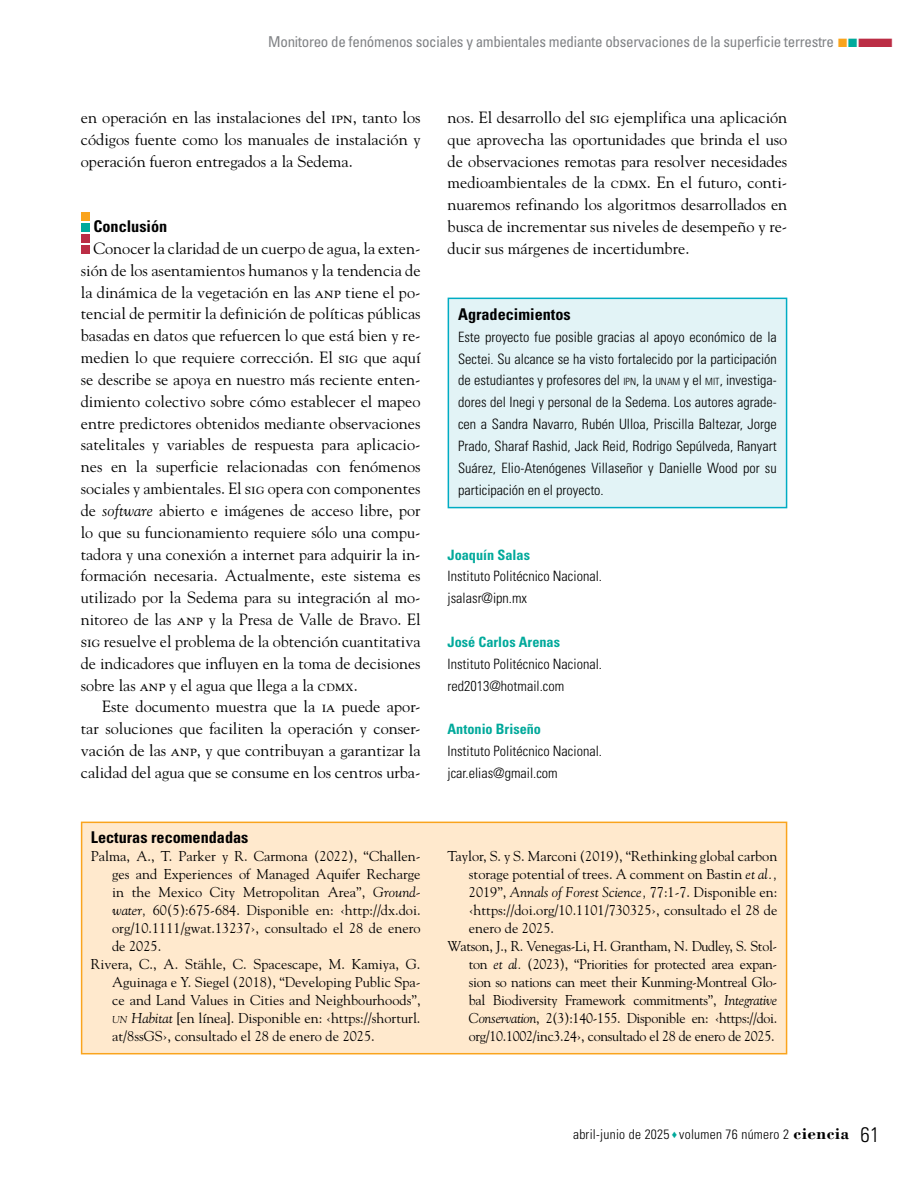
<style>
.page{position:relative;width:915px;height:1191px;background:#fff}
.page>*{position:absolute;margin:0;border:0;box-sizing:border-box;transform-origin:0 0}
.t1{font:16.2px/21.8px "Goudy Std";color:#000;text-align:justify}
.t2{font:700 condensed 16.2px "Univers LT Std";color:#000}
.t3{font:condensed 15px "Univers LT Std";letter-spacing:-.02em;color:#808285}
.t4{font:14.25px "Goudy Std";color:#000}
.t5{font:300 condensed 14.25px/21.9px "Univers LT Std";color:#000}
.t6{font:14.25px "Goudy Std";letter-spacing:-.02em;color:#000}
.t7{font:700 condensed 14.25px "Univers LT Std";color:#00a99b}
.t8{font:300 condensed 13.5px "Univers LT Std";letter-spacing:.02em;color:#000}
.s1{color:#faa41d}
.s2{color:#00a99b}
.s3{color:#bb2d45}
.s4{font-style:italic}
.s5{font-style:italic;font-size:10.05px}
.s6{font-size:10.05px}
.s7{font-family:"Bodoni Std";font-weight:700;font-stretch:normal;font-size:17.25px}
.s8{font-size:21px}
</style>
<div class="page">
<div style="left:82px;top:822px;width:704px;height:231px;background:#ffe9cd"></div>
<div style="left:81px;top:821px;width:706px;height:233px;border:2px solid #faa41d"></div>
<div style="left:81px;top:246px;width:8px;height:8px;background:#bb2d45"></div>
<div style="left:81px;top:234px;width:8px;height:9px;background:#bb2d45"></div>
<div style="left:81px;top:223px;width:8px;height:8px;background:#00a99b"></div>
<div style="left:81px;top:212px;width:8px;height:8px;background:#faa41d"></div>
<div style="left:448px;top:298px;width:338px;height:209px;background:#e2f3f6"></div>
<div style="left:447px;top:297px;width:340px;height:211px;border:2px solid #00acc3"></div>
<p class="t3" style="left:268px;top:32px;width:626px">Monitoreo de fenómenos sociales y ambientales mediante observaciones de la superficie terrestre <span class="s1">■</span><span class="s2">■</span><span class="s3">■</span></p>
<p class="t1" style="left:81px;top:106px;width:341px">en operación en las instalaciones del ipn, tanto los códigos fuente como los manuales de instalación y operación fueron entregados a la Sedema.</p>
<p class="t2" style="left:93px;top:216px;width:75px">Conclusión</p>
<p class="t1" style="left:81px;top:237px;width:341px;text-indent:13px">Conocer la claridad de un cuerpo de agua, la exten&shy;sión de los asentamientos humanos y la tendencia de la dinámica de la vegetación en las anp tiene el po&shy;tencial de permitir la definición de políticas públicas basadas en datos que refuercen lo que está bien y re&shy;medien lo que requiere corrección. El sig que aquí se describe se apoya en nuestro más reciente enten&shy;dimiento colectivo sobre cómo establecer el mapeo entre predictores obtenidos mediante observaciones satelitales y variables de respuesta para aplicacio&shy;nes en la superficie relacionadas con fenómenos sociales y ambientales. El sig opera con componentes de <span class="s4">software</span> abierto e imágenes de acceso libre, por lo que su funcionamiento requiere sólo una compu&shy;tadora y una conexión a internet para adquirir la in&shy;formación necesaria. Actualmente, este sistema es utilizado por la Sedema para su integración al mo&shy;nitoreo de las anp y la Presa de Valle de Bravo. El sig resuelve el problema de la obtención cuantitativa de indicadores que influyen en la toma de decisiones sobre las anp y el agua que llega a la cdmx.</p>
<p class="t1" style="left:81px;top:695px;width:341px;text-indent:21px">Este documento muestra que la ia puede apor&shy;tar soluciones que faciliten la operación y conser&shy;vación de las anp, y que contribuyan a garantizar la calidad del agua que se consume en los centros urba-</p>
<p class="t2" style="left:91px;top:827px;width:159px">Lecturas recomendadas</p>
<p class="t4" style="left:91px;top:847px;width:331px">Palma, A., T. Parker y R. Carmona (2022), “Challen-</p>
<p class="t4" style="left:112px;top:865px;width:310px">ges and Experiences of Managed Aquifer Recharge</p>
<p class="t4" style="left:112px;top:883px;width:310px">in the Mexico City Metropolitan Area”, <span class="s4">Ground-</span></p>
<p class="t4" style="left:112px;top:901px;width:310px"><span class="s4">water,</span> 60(5):675-684. Disponible en: ‹http://dx.doi.</p>
<p class="t4" style="left:112px;top:919px;width:310px">org/10.1111/gwat.13237›, consultado el 28 de enero</p>
<p class="t4" style="left:112px;top:937px;width:51px">de 2025.</p>
<p class="t4" style="left:91px;top:955px;width:331px">Rivera, C., A. Stähle, C. Spacescape, M. Kamiya, G.</p>
<p class="t4" style="left:112px;top:973px;width:310px">Aguinaga e Y. Siegel (2018), “Developing Public Spa-</p>
<p class="t4" style="left:112px;top:991px;width:310px">ce and Land Values in Cities and Neighbourhoods”,</p>
<p class="t4" style="left:112px;top:1009px;width:310px"><span class="s5">un</span> <span class="s4">Habitat</span> [en línea]. Disponible en: ‹https://shorturl.</p>
<p class="t4" style="left:112px;top:1027px;width:264px">at/8ssGS›, consultado el 28 de enero de 2025.</p>
<p class="t1" style="left:447px;top:106px;width:341px">nos. El desarrollo del sig ejemplifica una aplicación que aprovecha las oportunidades que brinda el uso de observaciones remotas para resolver necesidades medioambientales de la cdmx. En el futuro, conti&shy;nuaremos refinando los algoritmos desarrollados en busca de incrementar sus niveles de desempeño y re&shy;ducir sus márgenes de incertidumbre.</p>
<p class="t2" style="left:458px;top:304px;width:114px">Agradecimientos</p>
<p class="t5" style="left:458px;top:326px;width:320px;text-align:justify">Este proyecto fue posible gracias al apoyo económico de la Sectei. Su alcance se ha visto fortalecido por la participación de estudiantes y profesores del <span class="s6">IPN</span>, la <span class="s6">UNAM</span> y el <span class="s6">MIT</span>, investiga&shy;dores del Inegi y personal de la Sedema. Los autores agrade&shy;cen a Sandra Navarro, Rubén Ulloa, Priscilla Baltezar, Jorge Prado, Sharaf Rashid, Jack Reid, Rodrigo Sepúlveda, Ranyart Suárez, Elio-Atenógenes Villaseñor y Danielle Wood por su participación en el proyecto.</p>
<p class="t7" style="left:447px;top:546px;width:84px">Joaquín Salas</p>
<p class="t5" style="left:447px;top:565px;width:156px">Instituto Politécnico Nacional. jsalasr@ipn.mx</p>
<p class="t7" style="left:447px;top:633px;width:114px">José Carlos Arenas</p>
<p class="t5" style="left:447px;top:653px;width:156px">Instituto Politécnico Nacional. red2013@hotmail.com</p>
<p class="t7" style="left:447px;top:720px;width:95px">Antonio Briseño</p>
<p class="t5" style="left:447px;top:740px;width:156px">Instituto Politécnico Nacional. jcar.elias@gmail.com</p>
<p class="t4" style="left:447px;top:847px;width:331px">Taylor, S. y S. Marconi (2019), “Rethinking global carbon</p>
<p class="t4" style="left:468px;top:865px;width:310px">storage potential of trees. A comment on Bastin <span class="s4">et al.,</span></p>
<p class="t4" style="left:468px;top:883px;width:310px">2019”, <span class="s4">Annals of Forest Science,</span> 77:1-7. Disponible en:</p>
<p class="t4" style="left:468px;top:901px;width:310px">‹https://doi.org/10.1101/730325›, consultado el 28 de</p>
<p class="t4" style="left:468px;top:919px;width:87px">enero de 2025.</p>
<p class="t6" style="left:447px;top:937px;width:331px">Watson, J., R. Venegas-Li, H. Grantham, N. Dudley, S. Stol-</p>
<p class="t6" style="left:468px;top:955px;width:310px">ton <span class="s4">et al.</span> (2023), “Priorities for protected area expan-</p>
<p class="t6" style="left:468px;top:973px;width:310px">sion so nations can meet their Kunming-Montreal Glo-</p>
<p class="t6" style="left:468px;top:991px;width:310px">bal Biodiversity Framework commitments”, <span class="s4">Integrative</span></p>
<p class="t6" style="left:468px;top:1009px;width:310px"><span class="s4">Conservation</span>, 2(3):140-155. Disponible en: ‹https://doi.</p>
<p class="t6" style="left:468px;top:1027px;width:307px">org/10.1002/inc3.24›, consultado el 28 de enero de 2025.</p>
<p class="t8" style="left:573px;top:1126px;width:308px">abril-junio de 2025 <span class="s2">♦</span> volumen 76 número 2 <span class="s7">ciencia</span> <span class="s8">61</span></p>
</div>
